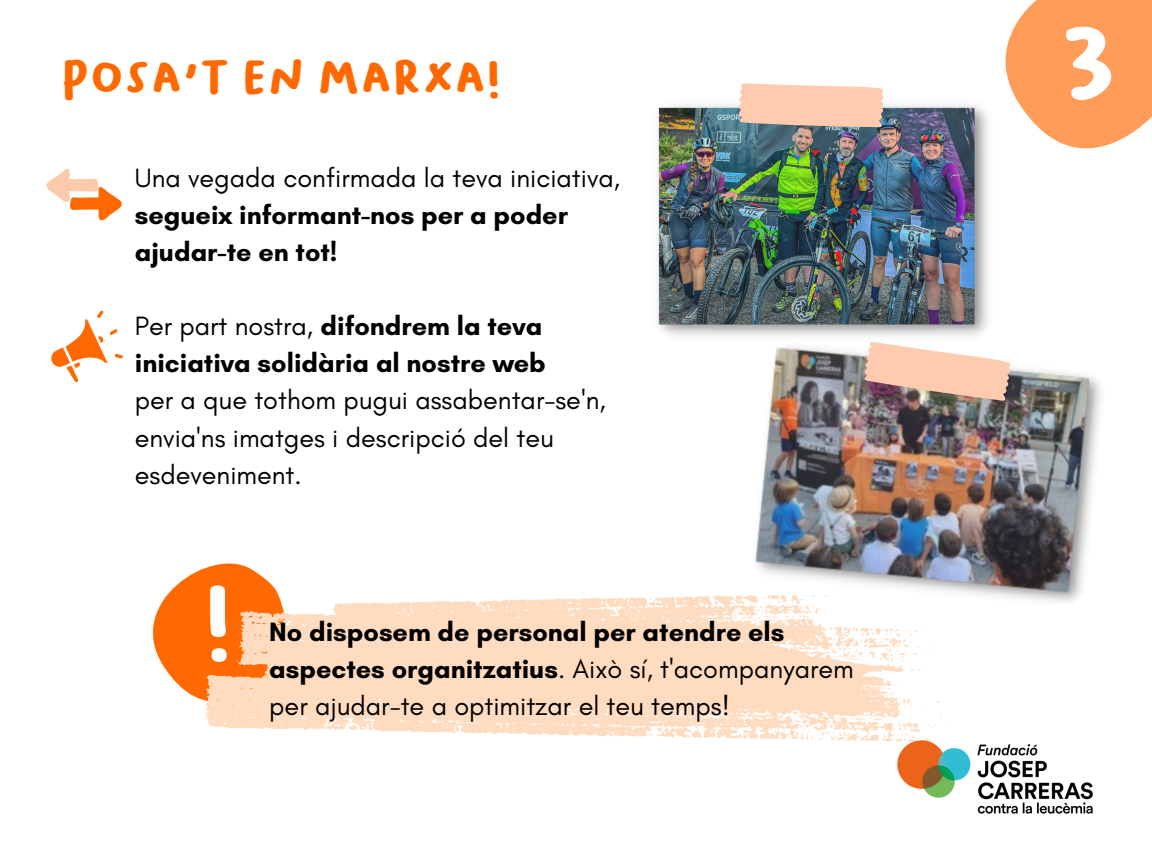
<style>
.page{position:relative;width:1152px;height:864px;background:#fff}
.page>*{position:absolute;margin:0;border:0;box-sizing:border-box;transform-origin:0 0}
.t1{font:115.2px "Bakso Sapi";color:#fff}
.t2{font:97.65px "Bakso Sapi";color:#fff}
.t3{font:48px "Bakso Sapi";color:#ff6900}
.t4{font:27px/37.2px "Glacial Indifference";color:#000}
.t5{font:700 27px/37.2px "Glacial Indifference";color:#000}
.s1{font-weight:400}
.s2{font-weight:700}
</style>
<div class="page">
<svg style="left:1005px;top:0;width:147px;height:149px;background:#ffaa6f"></svg>
<svg style="left:153px;top:563px;width:125px;height:137px"></svg>
<svg style="left:204px;top:594px;width:727px;height:147px;fill:#ffdcbf"></svg>
<img style="left:870px;top:689px;width:223px;height:125px">
<img style="left:658px;top:105px;width:330px;height:231px">
<svg style="left:737px;top:83px;width:149px;height:53px;background:#dabbaa"></svg>
<svg style="left:46px;top:168px;width:76px;height:53px"></svg>
<svg style="left:51px;top:311px;width:72px;height:71px"></svg>
<img style="left:745px;top:333px;width:356px;height:283px">
<img style="left:861px;top:333px;width:152px;height:77px">
<p class="t3" style="left:60px;top:48px;width:443px">Posa't en marxa!</p>
<p class="t5" style="left:135px;top:159px;width:487px"><span class="s1">Una vegada confirmada la teva iniciativa, </span>segueix informant-nos per a poder ajudar-te en tot!</p>
<p class="t5" style="left:135px;top:307px;width:413px"><span class="s1">Per part nostra,</span> difondrem la teva iniciativa solidària al nostre web</p>
<p class="t4" style="left:135px;top:381px;width:472px">per a que tothom pugui assabentar-se'n, envia'ns imatges i descripció del teu esdeveniment.</p>
<p class="t2" style="left:203px;top:560px;width:33px">!</p>
<p class="t4" style="left:269px;top:613px;width:586px"><span class="s2">No disposem de personal per atendre els aspectes organitzatius</span>. Això sí, t'acompanyarem per ajudar-te a optimitzar el teu temps!</p>
<p class="t1" style="left:1057px;top:-8px;width:64px">3</p>
</div>
